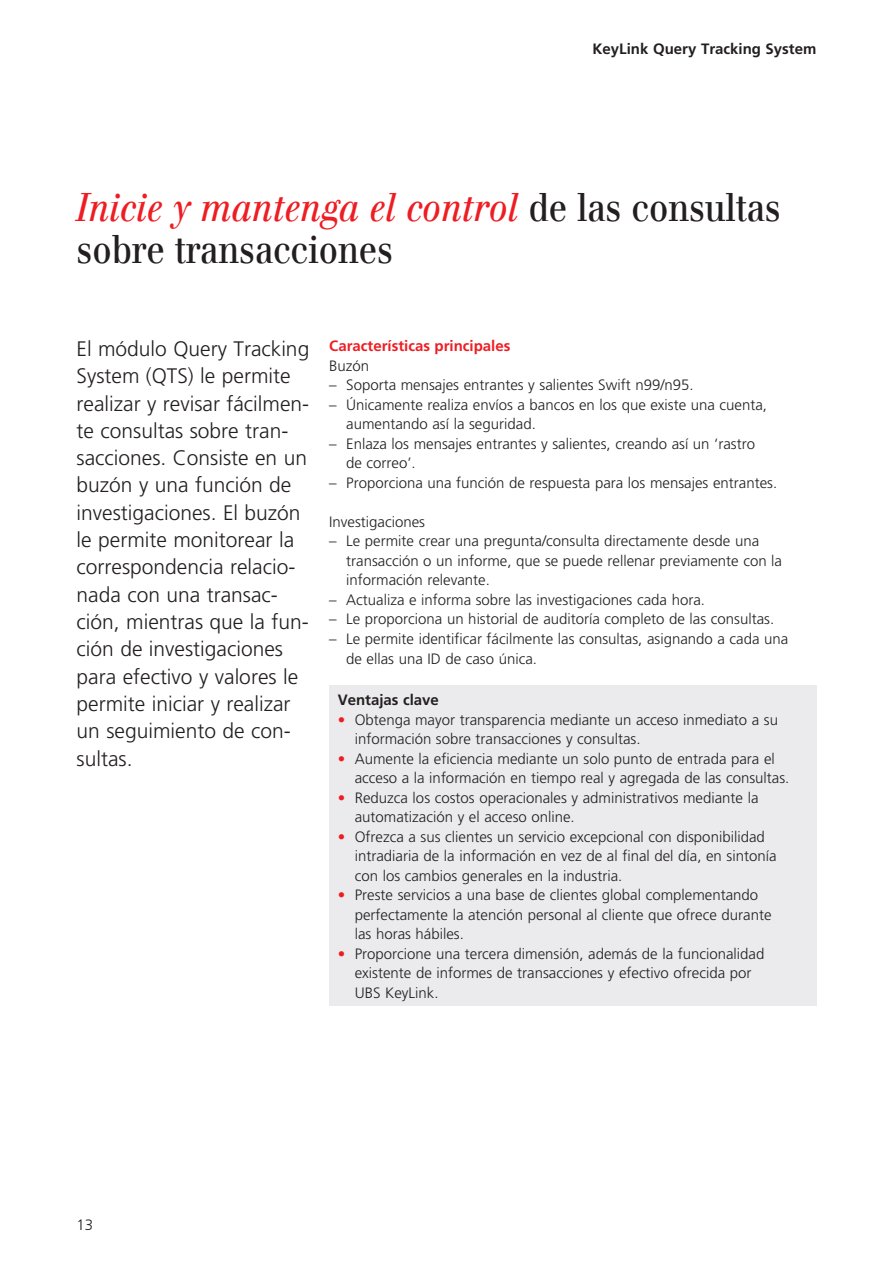
<style>
.page{position:relative;width:893px;height:1263px;background:#fff}
.page>*{position:absolute;margin:0;border:0;box-sizing:border-box;transform-origin:0 0}
.t1{font:39px/42px "UBS Headline";color:#231f20}
.t2{font:300 21px/27.3px "Frutiger";color:#231f20}
.t3{font:300 15px/19.5px "Frutiger";color:#231f20}
.t4{font:700 15px "Frutiger";color:#231f20}
.t5{font:700 15px "Frutiger";color:#ee1d23}
.s1{font-style:italic;color:#ee1d23}
.s2{color:#ee1d23}
</style>
<div class="page">
<div style="left:329px;top:685px;width:487px;height:321px;background:#ebebed"></div>
<p class="t4" style="left:593px;top:40px;width:225px">KeyLink Query Tracking System</p>
<h1 class="t1" style="left:77px;top:186px;width:706px"><span class="s1">Inicie y mantenga el control</span> de las consultas sobre transacciones</h1>
<p class="t2" style="left:77px;top:335px;width:234px">El módulo Query Tracking<br>System (QTS) le permite realizar y revisar fácilmen&shy;te consultas sobre tran&shy;sacciones. Consiste en un buzón y una función de investigaciones. El buzón le permite monitorear la correspondencia relacio&shy;nada con una transac&shy;ción, mientras que la fun&shy;ción de investigaciones para efectivo y valores le permite iniciar y realizar un seguimiento de con&shy;sultas.</p>
<p class="t5" style="left:329px;top:337px;width:183px">Características principales</p>
<p class="t3" style="left:329px;top:356px;width:42px">Buzón</p>
<p class="t3" style="left:329px;top:376px;width:366px">– Soporta mensajes entrantes y salientes Swift n99/n95.</p>
<p class="t3" style="left:346px;top:395px;width:422px;text-indent:-17px">– Únicamente realiza envíos a bancos en los que existe una cuenta, aumentando así la seguridad.</p>
<p class="t3" style="left:346px;top:434px;width:410px;text-indent:-17px">– Enlaza los mensajes entrantes y salientes, creando así un ‘rastro de correo’.</p>
<p class="t3" style="left:329px;top:473px;width:449px">– Proporciona una función de respuesta para los mensajes entrantes.</p>
<p class="t3" style="left:329px;top:512px;width:97px">Investigaciones</p>
<p class="t3" style="left:346px;top:532px;width:437px;text-indent:-17px">– Le permite crear una pregunta/consulta directamente desde una transacción o un informe, que se puede rellenar previamente con la información relevante.</p>
<p class="t3" style="left:329px;top:590px;width:377px">– Actualiza e informa sobre las investigaciones cada hora.</p>
<p class="t3" style="left:329px;top:610px;width:447px">– Le proporciona un historial de auditoría completo de las consultas.</p>
<p class="t3" style="left:346px;top:629px;width:444px;text-indent:-17px">– Le permite identificar fácilmente las consultas, asignando a cada una de ellas una ID de caso única.</p>
<p class="t4" style="left:338px;top:691px;width:103px">Ventajas clave</p>
<p class="t3" style="left:355px;top:710px;width:425px;text-indent:-17px"><span class="s2">•</span> Obtenga mayor transparencia mediante un acceso inmediato a su información sobre transacciones y consultas.</p>
<p class="t3" style="left:355px;top:749px;width:436px;text-indent:-17px"><span class="s2">•</span> Aumente la eficiencia mediante un solo punto de entrada para el acceso a la información en tiempo real y agregada de las consultas.</p>
<p class="t3" style="left:355px;top:788px;width:405px;text-indent:-17px"><span class="s2">•</span> Reduzca los costos operacionales y administrativos mediante la automatización y el acceso online.</p>
<p class="t3" style="left:355px;top:827px;width:423px;text-indent:-17px"><span class="s2">•</span> Ofrezca a sus clientes un servicio excepcional con disponibilidad intradiaria de la información en vez de al final del día, en sintonía con los cambios generales en la industria.</p>
<p class="t3" style="left:355px;top:885px;width:418px;text-indent:-17px"><span class="s2">•</span> Preste servicios a una base de clientes global complementando perfectamente la atención personal al cliente que ofrece durante las horas hábiles.</p>
<p class="t3" style="left:355px;top:944px;width:411px;text-indent:-17px"><span class="s2">•</span> Proporcione una tercera dimensión, además de la funcionalidad existente de informes de transacciones y efectivo ofrecida por<br>UBS KeyLink.</p>
<p class="t3" style="left:77px;top:1215px;width:18px">13</p>
</div>
